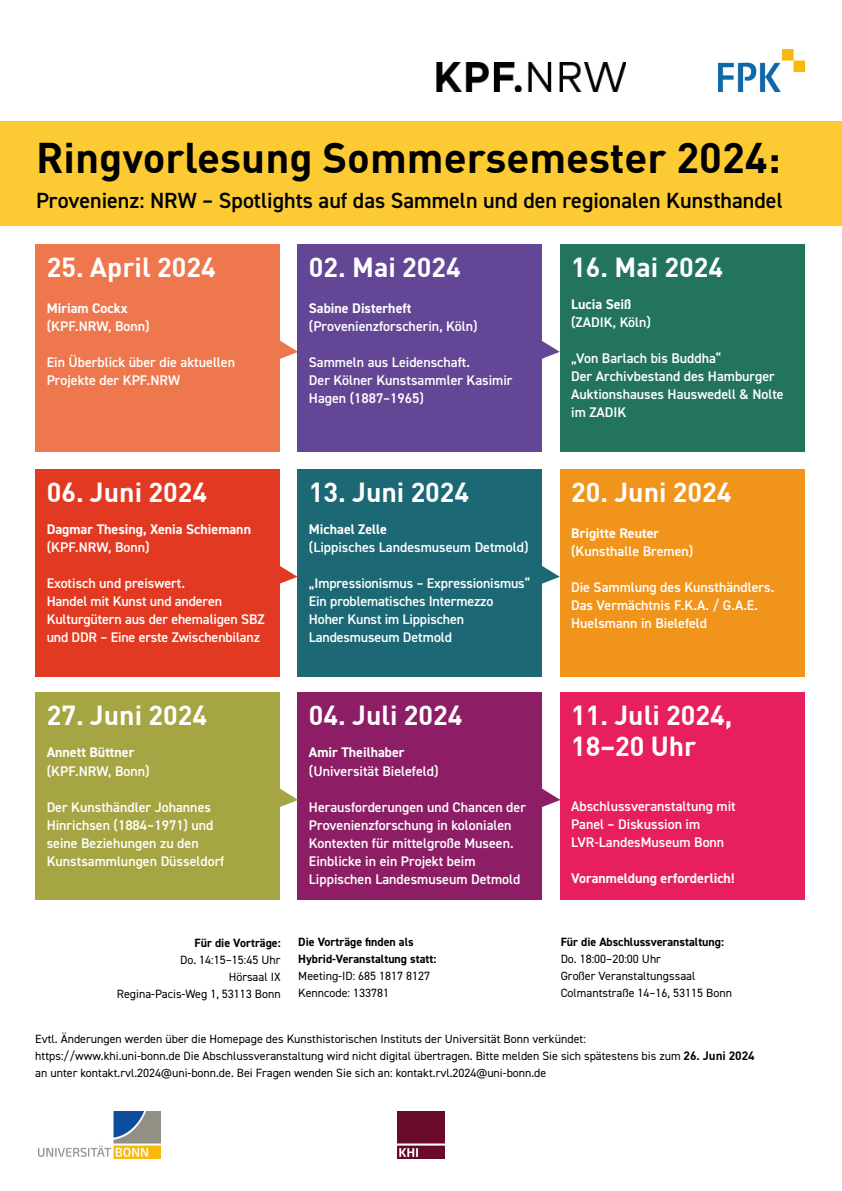
<style>
.page{position:relative;width:842px;height:1191px;background:#fff}
.page>*{position:absolute;margin:0;border:0;box-sizing:border-box;transform-origin:0 0}
.t1{font:700 42px "DIN";color:#000}
.t2{font:700 27px/31px "DIN";color:#fff}
.t3{font:600 22px "DIN2014";color:#000}
.t4{font:600 14px/18px "DIN2014";color:#fff}
.t5{font:700 14px "DIN2014";color:#fff}
.t6{font:12px/17px "DIN2014";color:#000}
.t7{font:700 12px/17px "DIN2014";color:#000}
.s1{font-family:"DIN";font-weight:700}
</style>
<div class="page">
<div style="left:0;top:121px;width:842px;height:105px;background:#fccb33"></div>
<div style="left:560px;top:244px;width:244px;height:207px;background:#23745d"></div>
<svg style="left:542px;top:566px;width:18px;height:18px"></svg>
<div style="left:298px;top:469px;width:244px;height:207px;background:#1c6875"></div>
<div style="left:560px;top:470px;width:244px;height:207px;background:#f0941c"></div>
<div style="left:560px;top:692px;width:244px;height:207px;background:#e7205d"></div>
<div style="left:35px;top:244px;width:245px;height:207px;background:#ef774e"></div>
<img style="left:38px;top:1111px;width:122px;height:47px">
<img style="left:397px;top:1111px;width:48px;height:47px">
<img style="left:719px;top:49px;width:85px;height:43px">
<img style="left:436px;top:63px;width:190px;height:28px">
<svg style="left:280px;top:331px;width:18px;height:34px"></svg>
<div style="left:298px;top:244px;width:244px;height:207px;background:#634696"></div>
<svg style="left:542px;top:341px;width:18px;height:18px"></svg>
<div style="left:35px;top:469px;width:245px;height:207px;background:#e23923"></div>
<svg style="left:280px;top:556px;width:18px;height:33px"></svg>
<div style="left:298px;top:692px;width:244px;height:207px;background:#8d1e66"></div>
<svg style="left:542px;top:788px;width:18px;height:19px"></svg>
<div style="left:35px;top:692px;width:245px;height:207px;background:#a6a543"></div>
<svg style="left:280px;top:779px;width:18px;height:33px"></svg>
<h1 class="t1" style="left:36px;top:131px;width:746px">Ringvorlesung Sommersemester 2024:</h1>
<h3 class="t3" style="left:36px;top:186px;width:748px">Provenienz: NRW – Spotlights auf das Sammeln und den regionalen Kunsthandel</h3>
<h2 class="t2" style="left:47px;top:250px;width:171px">25. April 2024</h2>
<p class="t5" style="left:47px;top:299px;width:82px">Miriam Cockx</p>
<p class="t4" style="left:47px;top:317px;width:104px">(KPF.NRW, Bonn)</p>
<p class="t4" style="left:47px;top:353px;width:190px">Ein Überblick über die aktuellen<br>Projekte der KPF.NRW</p>
<h2 class="t2" style="left:47px;top:475px;width:162px">06. Juni 2024</h2>
<p class="t5" style="left:47px;top:520px;width:206px">Dagmar Thesing, Xenia Schiemann</p>
<p class="t4" style="left:47px;top:538px;width:104px">(KPF.NRW, Bonn)</p>
<p class="t4" style="left:47px;top:574px;width:219px">Exotisch und preiswert.<br>Handel mit Kunst und anderen<br>Kulturgütern aus der ehemaligen SBZ und DDR – Eine erste Zwischenbilanz</p>
<h2 class="t2" style="left:47px;top:698px;width:162px">27. Juni 2024</h2>
<p class="t5" style="left:47px;top:743px;width:89px">Annett Büttner</p>
<p class="t4" style="left:47px;top:761px;width:104px">(KPF.NRW, Bonn)</p>
<p class="t4" style="left:47px;top:797px;width:179px">Der Kunsthändler Johannes<br>Hinrichsen (1884–1971) und seine Beziehungen zu den<br>Kunstsammlungen Düsseldorf</p>
<h2 class="t2" style="left:309px;top:250px;width:153px">02. Mai 2024</h2>
<p class="t5" style="left:309px;top:299px;width:104px">Sabine Disterheft</p>
<p class="t4" style="left:309px;top:317px;width:170px">(Provenienzforscherin, Köln)</p>
<p class="t4" style="left:309px;top:353px;width:205px">Sammeln aus Leidenschaft.<br>Der Kölner Kunstsammler Kasimir<br>Hagen (1887–1965)</p>
<h2 class="t2" style="left:309px;top:475px;width:162px">13. Juni 2024</h2>
<p class="t5" style="left:309px;top:520px;width:80px">Michael Zelle</p>
<p class="t4" style="left:309px;top:538px;width:221px">(Lippisches Landesmuseum Detmold)</p>
<p class="t4" style="left:309px;top:574px;width:223px">„Impressionismus – Expressionismus“<br>Ein problematisches Intermezzo<br>Hoher Kunst im Lippischen<br>Landesmuseum Detmold</p>
<h2 class="t2" style="left:309px;top:698px;width:155px">04. Juli 2024</h2>
<p class="t5" style="left:309px;top:743px;width:97px">Amir Theilhaber</p>
<p class="t4" style="left:309px;top:761px;width:131px">(Universität Bielefeld)</p>
<p class="t4" style="left:309px;top:797px;width:219px">Herausforderungen und Chancen der Provenienzforschung in kolonialen Kontexten für mittelgroße Museen.<br>Einblicke in ein Projekt beim Lippischen Landesmuseum Detmold</p>
<h2 class="t2" style="left:571px;top:250px;width:153px">16. Mai 2024</h2>
<p class="t5" style="left:571px;top:295px;width:62px">Lucia Seiß</p>
<p class="t4" style="left:571px;top:313px;width:81px">(ZADIK, Köln)</p>
<p class="t4" style="left:571px;top:349px;width:214px">„Von Barlach bis Buddha“<br>Der Archivbestand des Hamburger<br>Auktionshauses Hauswedell &amp; Nolte im ZADIK</p>
<h2 class="t2" style="left:571px;top:476px;width:162px">20. Juni 2024</h2>
<p class="t5" style="left:571px;top:524px;width:90px">Brigitte Reuter</p>
<p class="t4" style="left:571px;top:542px;width:124px">(Kunsthalle Bremen)</p>
<p class="t4" style="left:571px;top:578px;width:205px">Die Sammlung des Kunsthändlers.<br>Das Vermächtnis F.K.A. / G.A.E.<br>Huelsmann in Bielefeld</p>
<h2 class="t2" style="left:571px;top:698px;width:163px">11. Juli 2024,<br>18–20 Uhr</h2>
<p class="t4" style="left:571px;top:797px;width:166px">Abschlussveranstaltung mit<br>Panel – Diskussion im<br>LVR-LandesMuseum Bonn</p>
<p class="t5" style="left:571px;top:869px;width:165px">Voranmeldung erforderlich!</p>
<p class="t7" style="left:298px;top:933px;width:140px">Die Vorträge finden als<br>Hybrid-Veranstaltung statt:</p>
<p class="t6" style="left:298px;top:967px;width:133px">Meeting-ID: 685 1817 8127<br>Kenncode: 133781</p>
<p class="t7" style="left:561px;top:933px;width:165px">Für die Abschlussveranstaltung:</p>
<p class="t6" style="left:561px;top:950px;width:173px">Do. 18:00–20:00 Uhr<br>Großer Veranstaltungssaal<br>Colmantstraße 14–16, 53115 Bonn</p>
<p class="t6" style="left:35px;top:1030px;width:721px">Evtl. Änderungen werden über die Homepage des Kunsthistorischen Instituts der Universität Bonn verkündet:<br>https://www.khi.uni-bonn.de Die Abschlussveranstaltung wird nicht digital übertragen. Bitte melden Sie sich spätestens bis zum <span class="s1">26. Juni 2024 </span>an unter kontakt.rvl.2024@uni-bonn.de. Bei Fragen wenden Sie sich an: kontakt.rvl.2024@uni-bonn.de</p>
<p class="t7" style="left:195px;top:933px;width:88px">Für die Vorträge:</p>
<p class="t6" style="left:117px;top:950px;width:165px;text-align:right">Do. 14:15–15:45 Uhr<br>Hörsaal IX<br>Regina-Pacis-Weg 1, 53113 Bonn</p>
</div>
